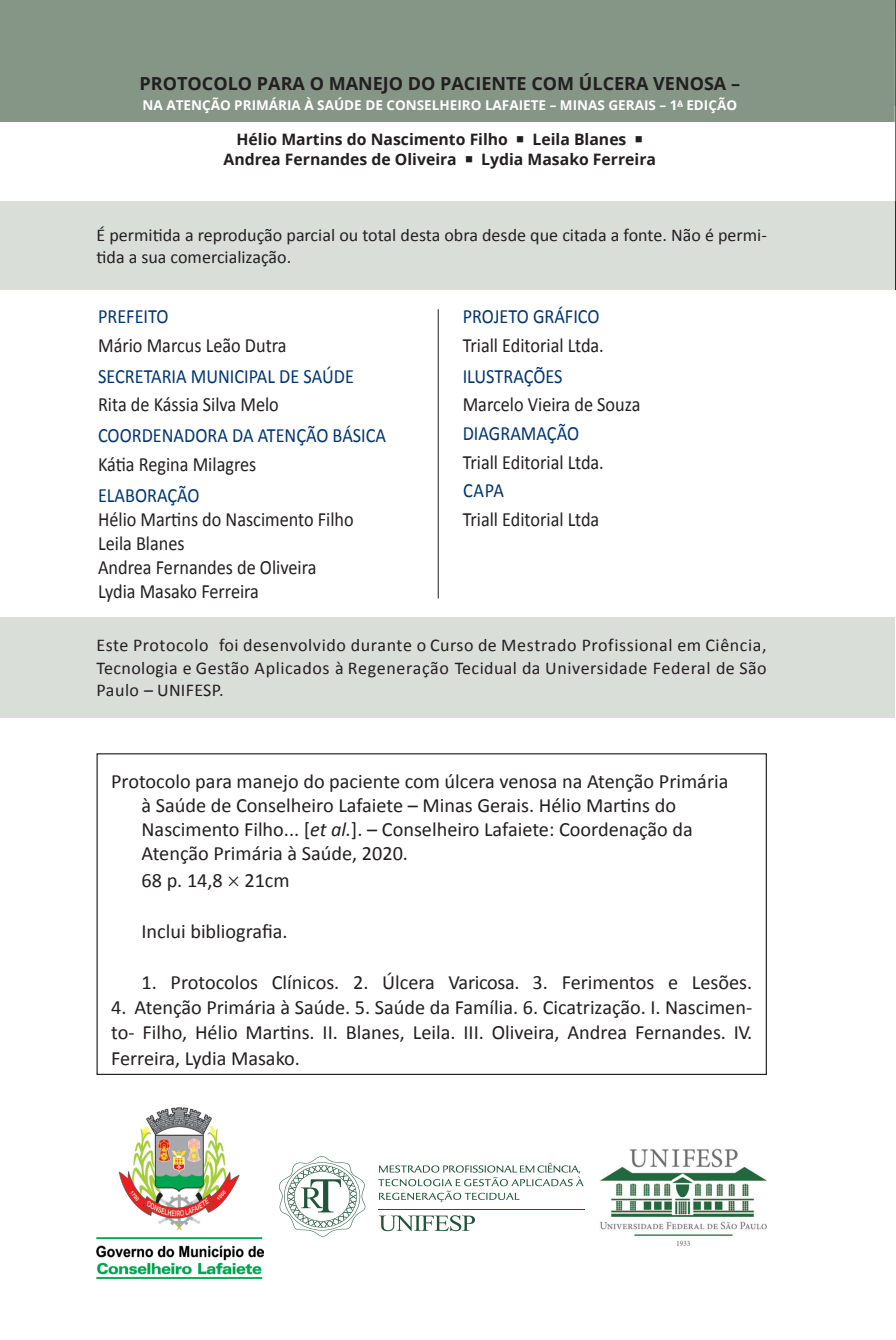
<style>
.page{position:relative;width:896px;height:1340px;background:#fff}
.page>*{position:absolute;margin:0;border:0;box-sizing:border-box;transform-origin:0 0}
.t1{font:20.25px/24.3px "Calibri";color:#231f20}
.t2{font:20.25px/23.8px "Calibri";color:#231f20;scale:.9 1}
.t3{font:20.25px "Calibri";color:#013574;scale:.9 1}
.t4{font:18px/22.5px "Calibri";color:#231f20}
.t5{font:700 18px "Open Sans";color:#231f20}
.t6{font:700 15.75px/20.2px "Open Sans";color:#231f20;text-align:center}
.t7{font:700 13.5px "Open Sans";color:#fff}
.s1{font-style:italic}
</style>
<div class="page">
<div style="left:0;top:202px;width:894px;height:88px;background:#d9dfd8"></div>
<div style="left:0;top:617px;width:894px;height:100px;background:#d9dfd8"></div>
<div style="left:0;top:0;width:894px;height:122px;background:#859686"></div>
<hr style="left:437px;top:309px;width:1px;height:289px;background:#231f20">
<img style="left:97px;top:1107px;width:166px;height:171px">
<svg style="left:378px;top:1162px;width:205px;height:40px"></svg>
<svg style="left:378px;top:1215px;width:96px;height:16px"></svg>
<svg style="left:279px;top:1156px;width:86px;height:80px"></svg>
<hr style="left:378px;top:1208px;width:207px;height:1px;background:#205539">
<img style="left:600px;top:1148px;width:166px;height:99px">
<hr style="left:894px;top:0;width:1px;height:290px;background:#004224">
<img style="left:894px;top:2px;width:1px;height:199px">
<p class="t5" style="left:139px;top:71px;width:601px">PROTOCOLO PARA O MANEJO DO PACIENTE COM ÚLCERA VENOSA –</p>
<p class="t7" style="left:142px;top:96px;width:595px">NA ATENÇÃO PRIMÁRIA À SAÚDE DE CONSELHEIRO LAFAIETE – MINAS GERAIS – 1<sup>A</sup> EDIÇÃO</p>
<p class="t6" style="left:223px;top:129px;width:434px">HÉLIO MARTINS DO NASCIMENTO FILHO ○ LEILA BLANES ○<br>ANDREA FERNANDES DE OLIVEIRA ○ LYDIA MASAKO FERREIRA</p>
<p class="t4" style="left:96px;top:223px;width:671px">É permitida a reprodução parcial ou total desta obra desde que citada a fonte. Não é permi&shy;tida a sua comercialização.</p>
<p class="t3" style="left:98px;top:302px;width:80px">PREFEITO</p>
<p class="t2" style="left:98px;top:332px;width:211px">Mário Marcus Leão Dutra</p>
<p class="t3" style="left:98px;top:362px;width:285px">SECRETARIA MUNICIPAL DE SAÚDE</p>
<p class="t2" style="left:98px;top:392px;width:202px">Rita de Kássia Silva Melo</p>
<p class="t3" style="left:98px;top:421px;width:321px">COORDENADORA DA ATENÇÃO BÁSICA</p>
<p class="t2" style="left:98px;top:452px;width:177px">Kátia Regina Milagres</p>
<p class="t3" style="left:98px;top:481px;width:114px">ELABORAÇÃO</p>
<p class="t2" style="left:98px;top:506px;width:285px">Hélio Martins do Nascimento Filho<br>Leila Blanes<br>Andrea Fernandes de Oliveira<br>Lydia Masako Ferreira</p>
<p class="t3" style="left:462px;top:302px;width:153px">PROJETO GRÁFICO</p>
<p class="t2" style="left:462px;top:332px;width:158px">Triall Editorial Ltda.</p>
<p class="t3" style="left:462px;top:362px;width:112px">ILUSTRAÇÕES</p>
<p class="t2" style="left:462px;top:392px;width:199px">Marcelo Vieira de Souza</p>
<p class="t3" style="left:462px;top:419px;width:131px">DIAGRAMAÇÃO</p>
<p class="t2" style="left:462px;top:449px;width:158px">Triall Editorial Ltda.</p>
<p class="t3" style="left:463px;top:476px;width:24px">Capa</p>
<p class="t2" style="left:462px;top:506px;width:153px">Triall Editorial Ltda</p>
<p class="t4" style="left:96px;top:633px;width:671px;text-align:justify">Este Protocolo foi desenvolvido durante o Curso de Mestrado Profissional em Ciência, Tecnologia e Gestão Aplicados à Regeneração Tecidual da Universidade Federal de São Paulo – UNIFESP.</p>
<p class="t1" style="left:141px;top:768px;width:588px;text-indent:-30px">Protocolo para manejo do paciente com úlcera venosa na Atenção Primária à Saúde de Conselheiro Lafaiete – Minas Gerais. Hélio Martins do Nascimento Filho... [<span class="s1">et al.</span>]. – Conselheiro Lafaiete: Coordenação da Atenção Primária à Saúde, 2020.</p>
<p class="t1" style="left:141px;top:868px;width:150px">68 p. 14,8 21cm</p>
<p class="t1" style="left:141px;top:918px;width:147px">Inclui bibliografia.</p>
<p class="t1" style="left:141px;top:969px;width:612px">1. Protocolos Clínicos. 2. Úlcera Varicosa. 3. Ferimentos e Lesões.</p>
<p class="t1" style="left:111px;top:994px;width:642px;line-height:25.2px;text-align:justify">4. Atenção Primária à Saúde. 5. Saúde da Família. 6. Cicatrização. I. Nascimen&shy;to- Filho, Hélio Martins. II. Blanes, Leila. III. Oliveira, Andrea Fernandes. IV.<br>Ferreira, Lydia Masako.</p>
</div>
